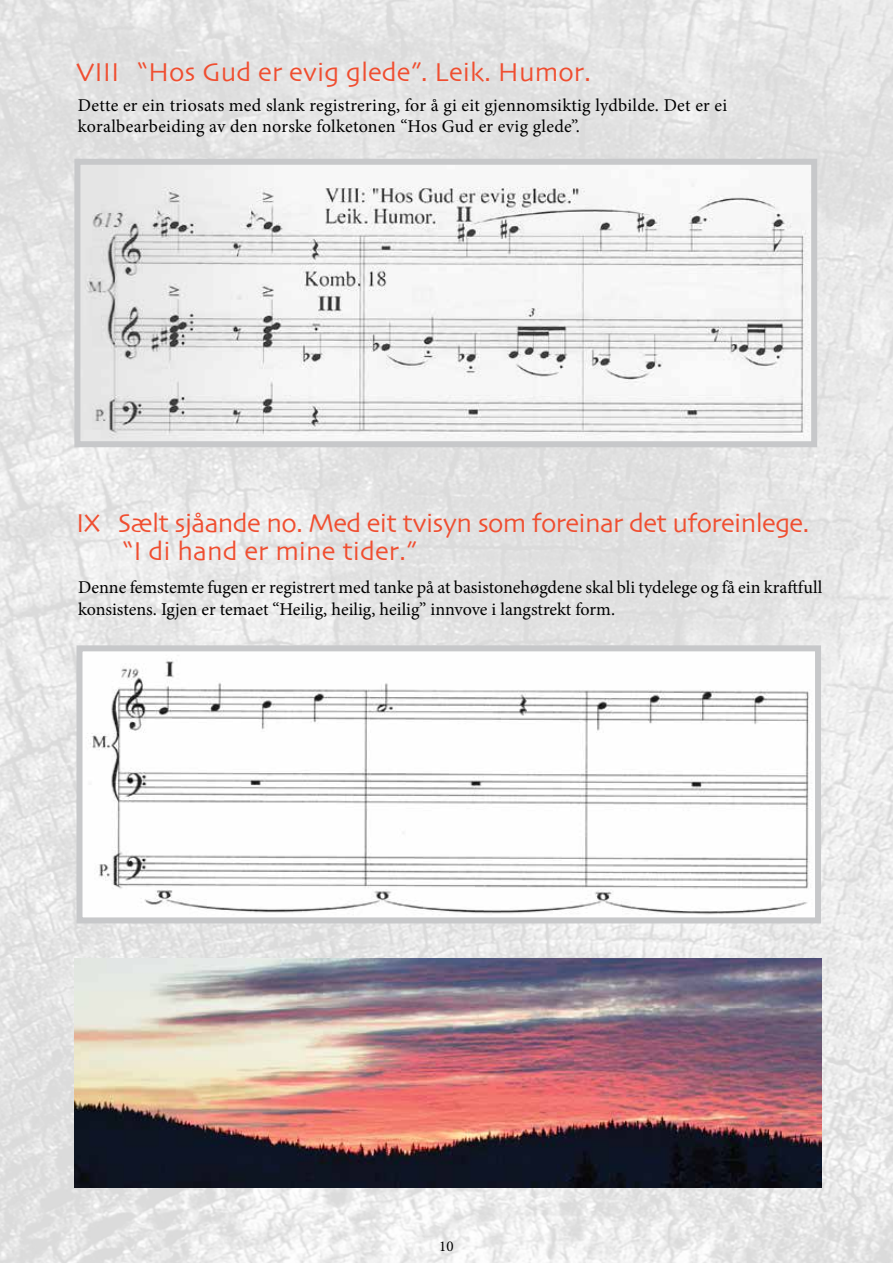
<style>
.page{position:relative;width:893px;height:1263px;background:#fff}
.page>*{position:absolute;margin:0;border:0;box-sizing:border-box;transform-origin:0 0}
.t1{font:27px/28.5px "Skia";letter-spacing:-.025em;color:#f04e30}
.t2{font:27px "Skia";color:#f04e30}
.t3{font:18px/21.6px "Minion Pro";letter-spacing:.005em;color:#000}
.t4{font:15px "Minion Pro";color:#000}
</style>
<div class="page">
<img style="left:0;top:0;width:893px;height:1263px">
<img style="left:83px;top:652px;width:731px;height:264px">
<div style="left:76px;top:645px;width:745px;height:278px;border:6px solid #c7c8ca"></div>
<img style="left:81px;top:166px;width:729px;height:274px">
<div style="left:74px;top:159px;width:743px;height:288px;border:6px solid #c7c8ca"></div>
<img style="left:74px;top:958px;width:747px;height:229px">
<h1 class="t2" style="left:77px;top:56px;width:516px">VIII “Hos Gud er evig glede”. Leik. Humor.</h1>
<p class="t3" style="left:78px;top:94px;width:651px">Dette er ein triosats med slank registrering, for å gi eit gjennomsiktig lydbilde. Det er ei koralbearbeiding av den norske folketonen “Hos Gud er evig glede”.</p>
<h1 class="t1" style="left:123px;top:510px;width:688px;text-indent:-47px">IX Sælt sjåande no. Med eit tvisyn som foreinar det uforeinlege. “I di hand er mine tider.”</h1>
<p class="t3" style="left:78px;top:577px;width:746px">Denne femstemte fugen er registrert med tanke på at basistonehøgdene skal bli tydelege og få ein kraftfull konsistens. Igjen er temaet “Heilig, heilig, heilig” innvove i langstrekt form.</p>
<p class="t4" style="left:439px;top:1236px;width:16px">10</p>
</div>
